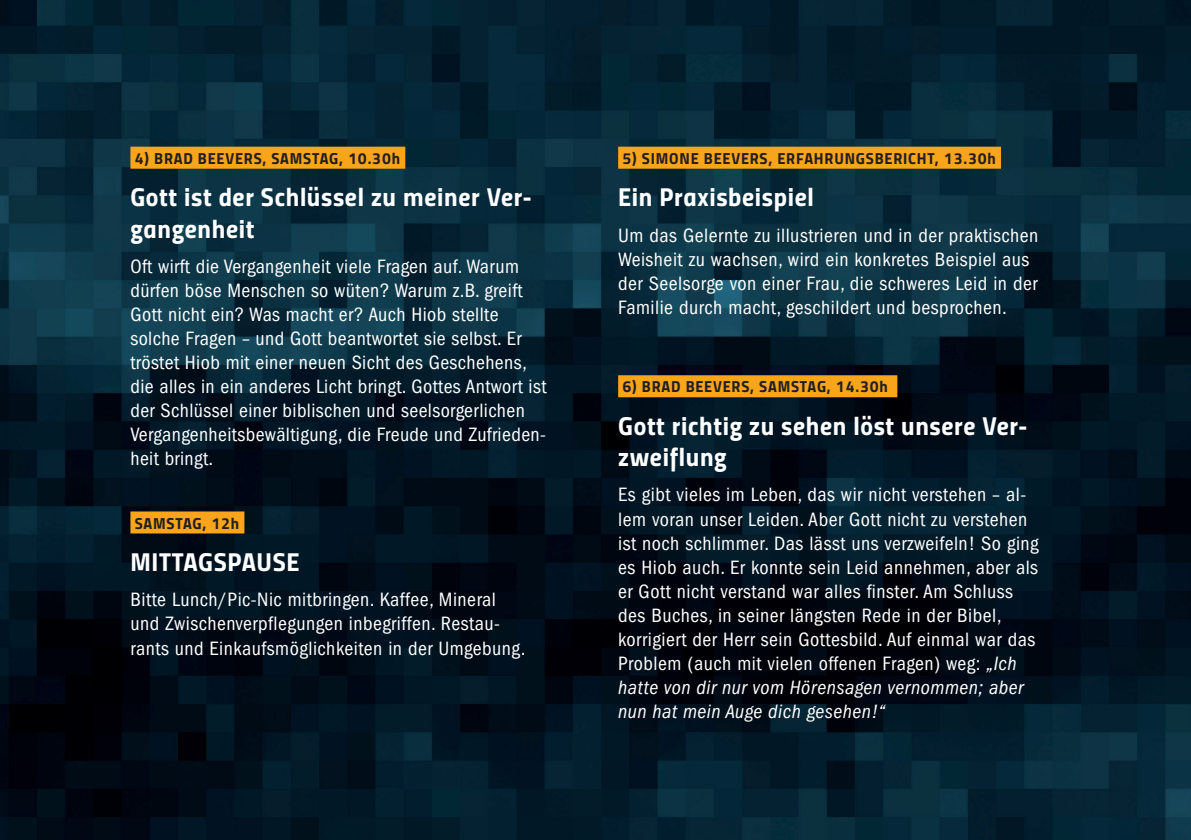
<style>
.page{position:relative;width:1191px;height:840px;background:#fff}
.page>*{position:absolute;margin:0;border:0;box-sizing:border-box;transform-origin:0 0}
.t1{font:26px/31.2px "Titillium Bold Upright";letter-spacing:.025em;color:#fff}
.t2{font:condensed 20px/24px "Franklin Gothic";letter-spacing:.025em;color:#fff}
.t3{font:16px "Titillium Bold Upright";letter-spacing:.05em;color:#231f20}
.s1{font-style:italic}
</style>
<div class="page">
<img style="left:0;top:0;width:1191px;height:839px">
<div style="left:130px;top:147px;width:275px;height:22px;background:#f9a51b"></div>
<div style="left:618px;top:375px;width:279px;height:22px;background:#f9a51b"></div>
<div style="left:130px;top:511px;width:114px;height:22px;background:#f9a51b"></div>
<div style="left:618px;top:147px;width:383px;height:22px;background:#f9a51b"></div>
<p class="t3" style="left:135px;top:145px;width:267px">4) BRAD BEEVERS, SAMSTAG, 10.30h</p>
<h1 class="t1" style="left:130px;top:180px;width:403px">Gott ist der Schlüssel zu meiner Ver&shy;gangenheit</h1>
<p class="t2" style="left:130px;top:254px;width:417px">Oft wirft die Vergangenheit viele Fragen auf. Warum dürfen böse Menschen so wüten? Warum z.B. greift Gott nicht ein? Was macht er? Auch Hiob stellte solche Fragen – und Gott beantwortet sie selbst. Er tröstet Hiob mit einer neuen Sicht des Geschehens, die alles in ein anderes Licht bringt. Gottes Antwort ist der Schlüssel einer biblischen und seelsorgerlichen Vergangenheitsbewältigung, die Freude und Zufrieden&shy;heit bringt.</p>
<p class="t3" style="left:135px;top:510px;width:106px">SAMSTAG, 12h</p>
<h1 class="t1" style="left:130px;top:544px;width:171px">MITTAGSPAUSE</h1>
<p class="t2" style="left:130px;top:587px;width:397px">Bitte Lunch/Pic-Nic mitbringen. Kaffee, Mineral und Zwischenverpflegungen inbegriffen. Restau&shy;rants und Einkaufsmöglichkeiten in der Umgebung.</p>
<p class="t3" style="left:622px;top:145px;width:375px">5) SIMONE BEEVERS, ERFAHRUNGSBERICHT, 13.30h</p>
<h1 class="t1" style="left:618px;top:180px;width:197px">Ein Praxisbeispiel</h1>
<p class="t2" style="left:618px;top:223px;width:422px">Um das Gelernte zu illustrieren und in der praktischen Weisheit zu wachsen, wird ein konkretes Beispiel aus der Seelsorge von einer Frau, die schweres Leid in der Familie durch macht, geschildert und besprochen.</p>
<p class="t3" style="left:622px;top:374px;width:267px">6) BRAD BEEVERS, SAMSTAG, 14.30h</p>
<h1 class="t1" style="left:618px;top:408px;width:411px">Gott richtig zu sehen löst unsere Ver&shy;zweiflung</h1>
<p class="t2" style="left:618px;top:482px;width:422px">Es gibt vieles im Leben, das wir nicht verstehen – al&shy;lem voran unser Leiden. Aber Gott nicht zu verstehen ist noch schlimmer. Das lässt uns verzweifeln! So ging es Hiob auch. Er konnte sein Leid annehmen, aber als er Gott nicht verstand war alles finster. Am Schluss des Buches, in seiner längsten Rede in der Bibel, korrigiert der Herr sein Gottesbild. Auf einmal war das Problem (auch mit vielen offenen Fragen) weg: <span class="s1">„Ich hatte von dir nur vom Hörensagen vernommen; aber nun hat mein Auge dich gesehen!“</span></p>
</div>
